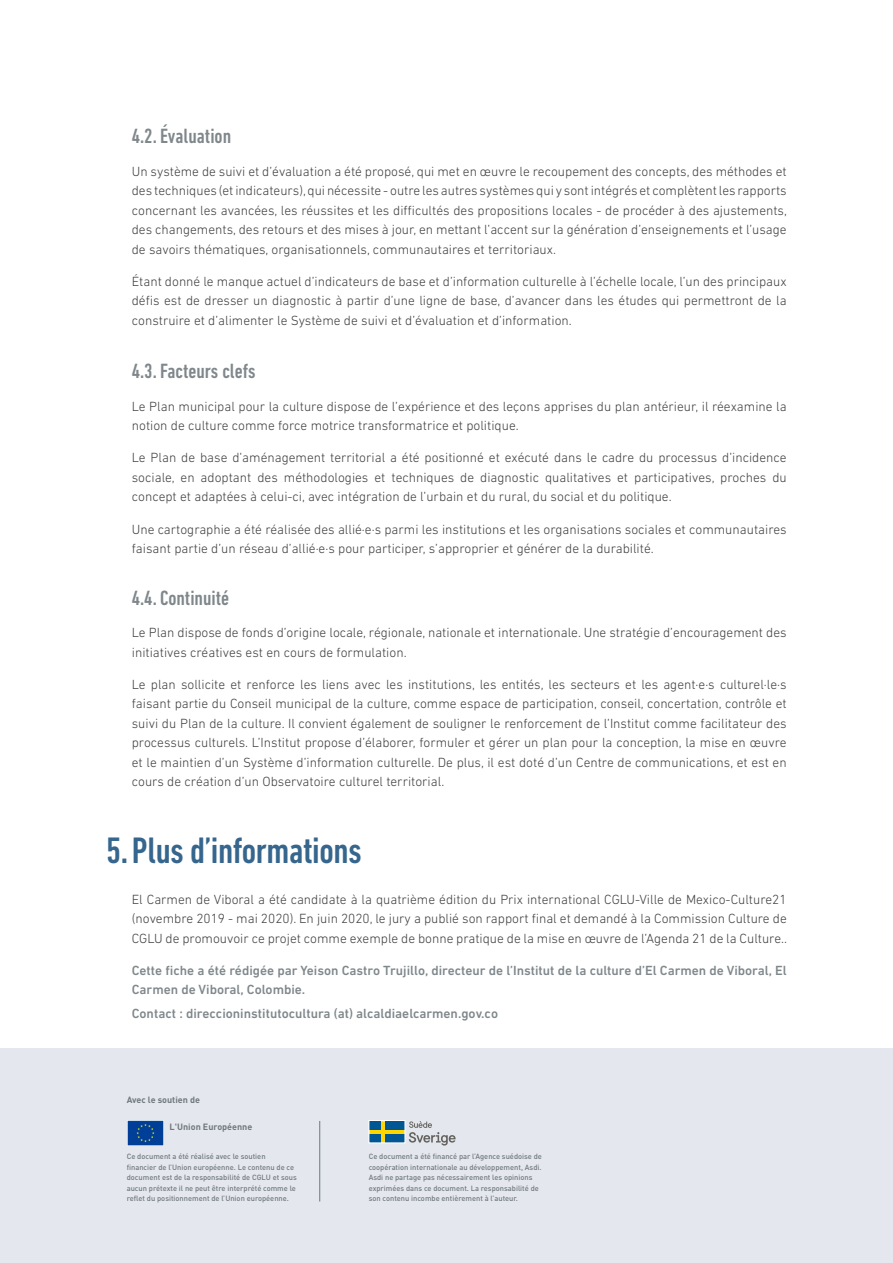
<style>
.page{position:relative;width:893px;height:1263px;background:#fff}
.page>*{position:absolute;margin:0;border:0;box-sizing:border-box;transform-origin:0 0}
.t1{font:500 condensed 37.5px "DIN Next LT Pro";letter-spacing:-.01em;color:#36668d}
.t2{font:500 condensed 21px "DIN Next LT Pro";color:#7f878b}
.t3{font:300 13.5px/19.5px "DIN Next LT Pro";color:#3e3d40;text-align:justify}
.t4{font:500 13.5px/19.5px "DIN Next LT Pro";color:#7f878b}
.t5{font:700 9px "DIN Pro";color:#70787d}
.t6{font:500 7.5px/10.5px "DIN Pro";color:#70787d}
</style>
<div class="page">
<div style="left:0;top:1048px;width:893px;height:215px;background:#e4e8ee"></div>
<img style="left:128px;top:1121px;width:36px;height:24px">
<svg style="left:371px;top:1121px;width:85px;height:24px"></svg>
<div style="left:369px;top:1121px;width:11px;height:9px;background:#005794"></div>
<div style="left:385px;top:1121px;width:20px;height:9px;background:#005794"></div>
<div style="left:369px;top:1134px;width:11px;height:8px;background:#005794"></div>
<div style="left:385px;top:1134px;width:20px;height:8px;background:#005794"></div>
<div style="left:369px;top:1120px;width:36px;height:23px;border:1px solid #fff"></div>
<hr style="left:319px;top:1121px;width:1px;height:80px;background:#70787d">
<h2 class="t2" style="left:132px;top:124px;width:101px">4.2. Évaluation</h2>
<p class="t3" style="left:132px;top:161px;width:657px">Un système de suivi et d’évaluation a été proposé, qui met en œuvre le recoupement des concepts, des méthodes et des techniques (et indicateurs), qui nécessite - outre les autres systèmes qui y sont intégrés et complètent les rapports concernant les avancées, les réussites et les difficultés des propositions locales - de procéder à des ajustements, des changements, des retours et des mises à jour, en mettant l’accent sur la génération d’enseignements et l’usage de savoirs thématiques, organisationnels, communautaires et territoriaux.</p>
<p class="t3" style="left:132px;top:271px;width:656px">Étant donné le manque actuel d’indicateurs de base et d’information culturelle à l’échelle locale, l’un des principaux défis est de dresser un diagnostic à partir d’une ligne de base, d’avancer dans les études qui permettront de la construire et d’alimenter le Système de suivi et d’évaluation et d’information.</p>
<h2 class="t2" style="left:132px;top:359px;width:125px">4.3. Facteurs clefs</h2>
<p class="t3" style="left:132px;top:396px;width:656px">Le Plan municipal pour la culture dispose de l’expérience et des leçons apprises du plan antérieur, il réexamine la notion de culture comme force motrice transformatrice et politique.</p>
<p class="t3" style="left:132px;top:448px;width:656px">Le Plan de base d’aménagement territorial a été positionné et exécuté dans le cadre du processus d’incidence sociale, en adoptant des méthodologies et techniques de diagnostic qualitatives et participatives, proches du concept et adaptées à celui-ci, avec intégration de l’urbain et du rural, du social et du politique.</p>
<p class="t3" style="left:132px;top:519px;width:656px">Une cartographie a été réalisée des allié·e·s parmi les institutions et les organisations sociales et communautaires faisant partie d’un réseau d’allié·e·s pour participer, s’approprier et générer de la durabilité.</p>
<h2 class="t2" style="left:132px;top:586px;width:99px">4.4. Continuité</h2>
<p class="t3" style="left:132px;top:623px;width:656px">Le Plan dispose de fonds d’origine locale, régionale, nationale et internationale. Une stratégie d’encouragement des initiatives créatives est en cours de formulation.</p>
<p class="t3" style="left:132px;top:674px;width:656px">Le plan sollicite et renforce les liens avec les institutions, les entités, les secteurs et les agent·e·s culturel·le·s faisant partie du Conseil municipal de la culture, comme espace de participation, conseil, concertation, contrôle et suivi du Plan de la culture. Il convient également de souligner le renforcement de l’Institut comme facilitateur des processus culturels. L’Institut propose d’élaborer, formuler et gérer un plan pour la conception, la mise en œuvre et le maintien d’un Système d’information culturelle. De plus, il est doté d’un Centre de communications, et est en cours de création d’un Observatoire culturel territorial.</p>
<h1 class="t1" style="left:106px;top:829px;width:257px">5.Plus d’informations</h1>
<p class="t3" style="left:132px;top:889px;width:657px">El Carmen de Viboral a été candidate à la quatrième édition du Prix international CGLU-Ville de Mexico-Culture21 (novembre 2019 - mai 2020). En juin 2020, le jury a publié son rapport final et demandé à la Commission Culture de CGLU de promouvoir ce projet comme exemple de bonne pratique de la mise en œuvre de l’Agenda 21 de la Culture..</p>
<p class="t4" style="left:132px;top:960px;width:656px">Cette fiche a été rédigée par Yeison Castro Trujillo, directeur de l’Institut de la culture d’El Carmen de Viboral, El<br>Carmen de Viboral, Colombie.</p>
<p class="t4" style="left:132px;top:1003px;width:368px">Contact : direccioninstitutocultura (at) alcaldiaelcarmen.gov.co</p>
<p class="t5" style="left:127px;top:1093px;width:75px">Avec le soutien de</p>
<p class="t5" style="left:170px;top:1120px;width:84px">L'Union Européenne</p>
<p class="t6" style="left:127px;top:1151px;width:172px">Ce document a été réalisé avec le soutien financier de l’Union européenne. Le contenu de ce document est de la responsabilité de CGLU et sous aucun prétexte il ne peut être interprété comme le reflet du positionnement de l’Union européenne.</p>
<p class="t6" style="left:369px;top:1151px;width:175px">Ce document a été financé par l’Agence suédoise de coopération internationale au développement, Asdi.<br>Asdi ne partage pas nécessairement les opinions exprimées dans ce document. La responsabilité de son contenu incombe entièrement à l’auteur.</p>
</div>
